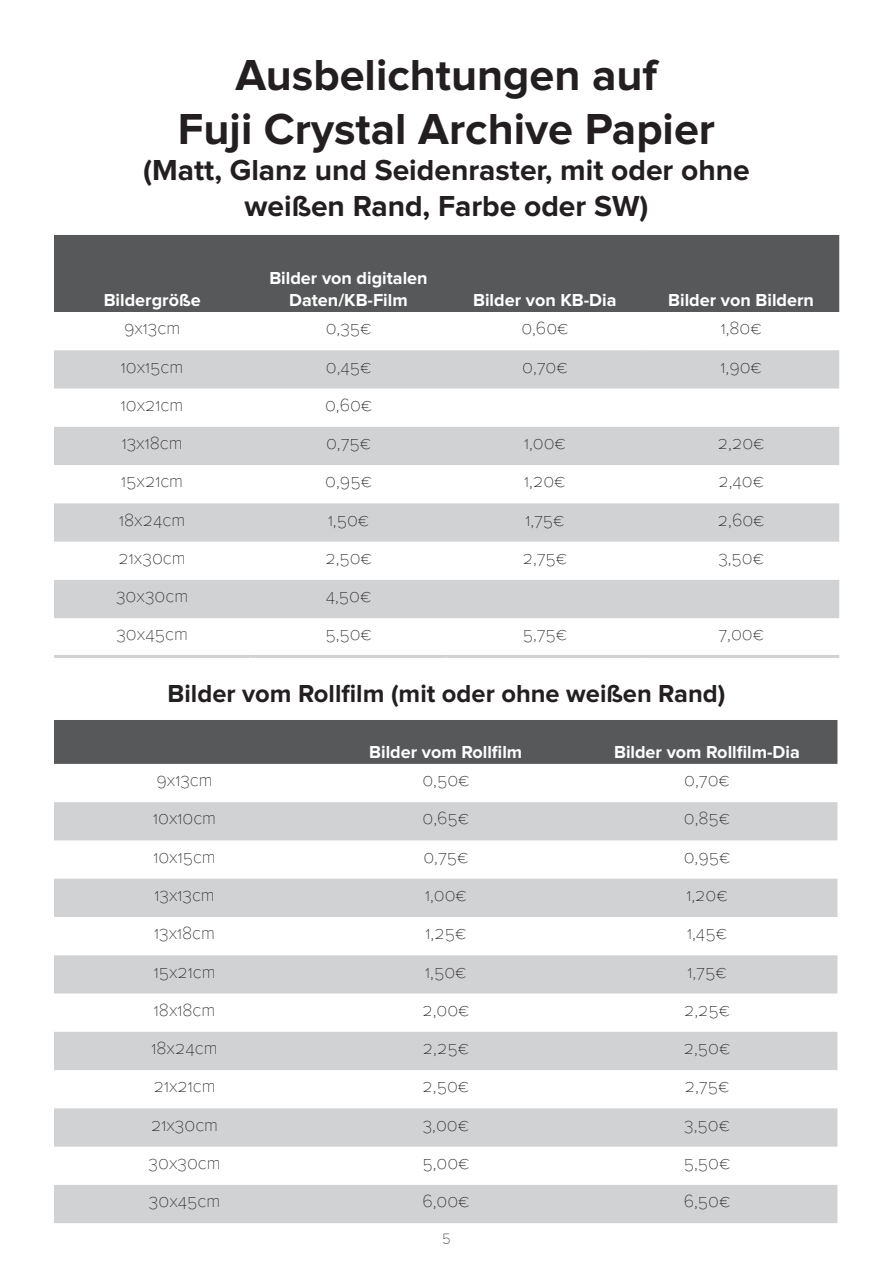
<style>
.page{position:relative;width:893px;height:1263px;background:#fff}
.page>*{position:absolute;margin:0;border:0;box-sizing:border-box;transform-origin:0 0}
.t1{font:700 45px/54px "Proxima Nova";color:#231f20;text-align:center}
.t2{font:700 30px/36px "Proxima Nova";color:#231f20;text-align:center}
.t3{font:700 25.5px "Proxima Nova";color:#231f20}
.t4{font:100 18px "Proxima Nova SW01 SC";color:#231f20}
.t5{font:700 18px/21.6px "Proxima Nova";color:#fff;text-align:center}
.t6{font:100 15px "Proxima Nova SW01 SC";color:#231f20}
</style>
<div class="page">
<div style="left:54px;top:235px;width:785px;height:77px;background:#57585a"></div>
<svg style="left:54px;top:350px;width:785px;height:268px;fill:#d1d2d4"></svg>
<hr style="left:54px;top:655px;width:196px;height:3px;background:#d1d2d4">
<hr style="left:250px;top:655px;width:197px;height:3px;background:#d1d2d4">
<hr style="left:447px;top:655px;width:196px;height:3px;background:#d1d2d4">
<hr style="left:643px;top:655px;width:196px;height:3px;background:#d1d2d4">
<div style="left:54px;top:720px;width:783px;height:44px;background:#57585a"></div>
<svg style="left:54px;top:802px;width:783px;height:421px;fill:#d1d2d4"></svg>
<h1 class="t1" style="left:178px;top:50px;width:539px">Ausbelichtungen auf<br>Fuji Crystal Archive Papier</h1>
<h2 class="t2" style="left:143px;top:153px;width:608px">(Matt, Glanz und Seidenraster, mit oder ohne weißen Rand, Farbe oder SW)</h2>
<p class="t5" style="left:104px;top:290px;width:98px">Bildergröße</p>
<p class="t5" style="left:269px;top:268px;width:160px">Bilder von digitalen<br>Daten/KB-Film</p>
<p class="t5" style="left:473px;top:290px;width:145px">Bilder von KB-Dia</p>
<p class="t5" style="left:668px;top:290px;width:147px">Bilder von Bildern</p>
<p class="t4" style="left:124px;top:318px;width:58px">9x13cm</p>
<p class="t4" style="left:326px;top:318px;width:47px">0,35€</p>
<p class="t4" style="left:521px;top:318px;width:48px">0,60€</p>
<p class="t4" style="left:721px;top:318px;width:42px">1,80€</p>
<p class="t4" style="left:121px;top:357px;width:64px">10x15cm</p>
<p class="t4" style="left:326px;top:357px;width:47px">0,45€</p>
<p class="t4" style="left:522px;top:357px;width:47px">0,70€</p>
<p class="t4" style="left:721px;top:357px;width:42px">1,90€</p>
<p class="t4" style="left:121px;top:395px;width:64px">10x21cm</p>
<p class="t4" style="left:325px;top:395px;width:48px">0,60€</p>
<p class="t4" style="left:122px;top:433px;width:62px">13x18cm</p>
<p class="t4" style="left:326px;top:433px;width:46px">0,75€</p>
<p class="t4" style="left:524px;top:433px;width:43px">1,00€</p>
<p class="t4" style="left:718px;top:433px;width:48px">2,20€</p>
<p class="t4" style="left:121px;top:472px;width:63px">15x21cm</p>
<p class="t4" style="left:325px;top:472px;width:48px">0,95€</p>
<p class="t4" style="left:524px;top:472px;width:42px">1,20€</p>
<p class="t4" style="left:718px;top:472px;width:47px">2,40€</p>
<p class="t4" style="left:119px;top:510px;width:68px">18x24cm</p>
<p class="t4" style="left:328px;top:510px;width:42px">1,50€</p>
<p class="t4" style="left:525px;top:510px;width:40px">1,75€</p>
<p class="t4" style="left:718px;top:510px;width:48px">2,60€</p>
<p class="t4" style="left:119px;top:548px;width:68px">21x30cm</p>
<p class="t4" style="left:325px;top:548px;width:48px">2,50€</p>
<p class="t4" style="left:523px;top:548px;width:46px">2,75€</p>
<p class="t4" style="left:718px;top:548px;width:47px">3,50€</p>
<p class="t4" style="left:116px;top:586px;width:74px">30x30cm</p>
<p class="t4" style="left:326px;top:586px;width:47px">4,50€</p>
<p class="t4" style="left:116px;top:625px;width:73px">30x45cm</p>
<p class="t4" style="left:325px;top:625px;width:48px">5,50€</p>
<p class="t4" style="left:523px;top:625px;width:46px">5,75€</p>
<p class="t4" style="left:718px;top:625px;width:47px">7,00€</p>
<h3 class="t3" style="left:168px;top:682px;width:559px">Bilder vom Rollfilm (mit oder ohne weißen Rand)</h3>
<p class="t5" style="left:369px;top:742px;width:155px">Bilder vom Rollfilm</p>
<p class="t5" style="left:614px;top:742px;width:187px">Bilder vom Rollfilm-Dia</p>
<p class="t4" style="left:157px;top:770px;width:58px">9x13cm</p>
<p class="t4" style="left:422px;top:770px;width:48px">0,50€</p>
<p class="t4" style="left:684px;top:770px;width:47px">0,70€</p>
<p class="t4" style="left:153px;top:809px;width:64px">10x10cm</p>
<p class="t4" style="left:423px;top:809px;width:48px">0,65€</p>
<p class="t4" style="left:684px;top:809px;width:48px">0,85€</p>
<p class="t4" style="left:153px;top:847px;width:64px">10x15cm</p>
<p class="t4" style="left:423px;top:847px;width:46px">0,75€</p>
<p class="t4" style="left:684px;top:847px;width:48px">0,95€</p>
<p class="t4" style="left:154px;top:885px;width:62px">13x13cm</p>
<p class="t4" style="left:425px;top:885px;width:43px">1,00€</p>
<p class="t4" style="left:686px;top:885px;width:42px">1,20€</p>
<p class="t4" style="left:154px;top:923px;width:62px">13x18cm</p>
<p class="t4" style="left:426px;top:923px;width:42px">1,25€</p>
<p class="t4" style="left:687px;top:923px;width:41px">1,45€</p>
<p class="t4" style="left:154px;top:962px;width:63px">15x21cm</p>
<p class="t4" style="left:425px;top:962px;width:42px">1,50€</p>
<p class="t4" style="left:687px;top:962px;width:40px">1,75€</p>
<p class="t4" style="left:154px;top:1000px;width:63px">18x18cm</p>
<p class="t4" style="left:422px;top:1000px;width:48px">2,00€</p>
<p class="t4" style="left:684px;top:1000px;width:47px">2,25€</p>
<p class="t4" style="left:152px;top:1038px;width:68px">18x24cm</p>
<p class="t4" style="left:423px;top:1038px;width:47px">2,25€</p>
<p class="t4" style="left:684px;top:1038px;width:48px">2,50€</p>
<p class="t4" style="left:154px;top:1076px;width:63px">21x21cm</p>
<p class="t4" style="left:423px;top:1076px;width:48px">2,50€</p>
<p class="t4" style="left:685px;top:1076px;width:46px">2,75€</p>
<p class="t4" style="left:151px;top:1115px;width:68px">21x30cm</p>
<p class="t4" style="left:423px;top:1115px;width:48px">3,00€</p>
<p class="t4" style="left:684px;top:1115px;width:47px">3,50€</p>
<p class="t4" style="left:149px;top:1153px;width:74px">30x30cm</p>
<p class="t4" style="left:422px;top:1153px;width:48px">5,00€</p>
<p class="t4" style="left:684px;top:1153px;width:48px">5,50€</p>
<p class="t4" style="left:149px;top:1191px;width:73px">30x45cm</p>
<p class="t4" style="left:422px;top:1191px;width:48px">6,00€</p>
<p class="t4" style="left:684px;top:1191px;width:48px">6,50€</p>
<p class="t6" style="left:442px;top:1229px;width:10px">5</p>
</div>
